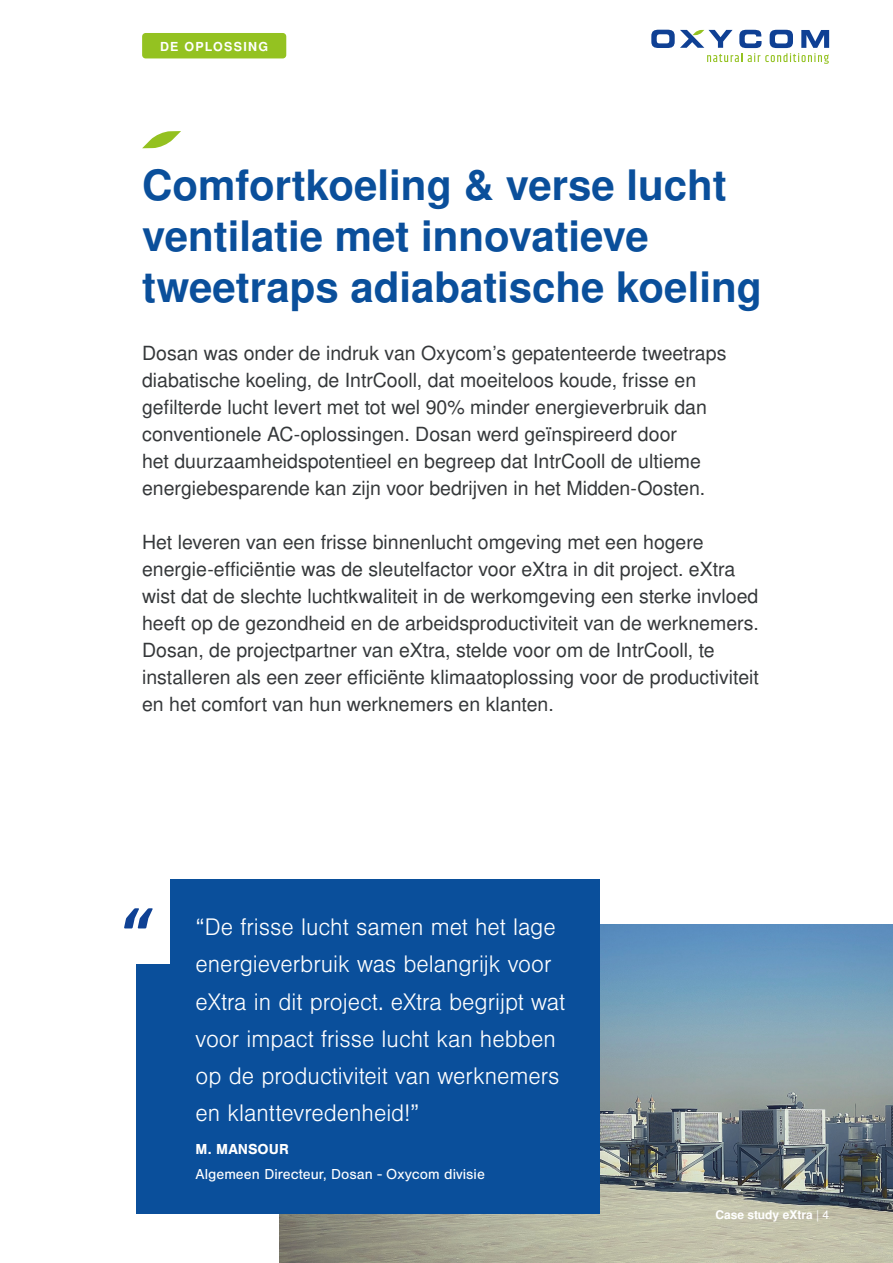
<style>
.page{position:relative;width:893px;height:1263px;background:#fff}
.page>*{position:absolute;margin:0;border:0;box-sizing:border-box;transform-origin:0 0}
.t1{font:700 42px/51px "Nimbus San L";color:#0a4f9b}
.t2{font:300 24.9px/37.2px "Nimbus San";color:#fff}
.t3{font:19.5px/27px "Nimbus San L";color:#35383a}
.t4{font:15px "Nimbus San";color:#fff}
.t5{font:700 15px "Nimbus San";color:#fff}
.t6{font:700 12.45px "Nimbus San L";letter-spacing:.1em;color:#fff}
.t7{font:700 12px "Nimbus San L";color:#fff}
.s1{font-weight:400}
</style>
<div class="page">
<svg style="left:651px;top:30px;width:178px;height:34px"></svg>
<img style="left:279px;top:925px;width:614px;height:338px">
<svg style="left:142px;top:131px;width:39px;height:17px"></svg>
<div style="left:142px;top:33px;width:144px;height:25px;background:#94c221;border-radius:4px"></div>
<div style="left:136px;top:880px;width:464px;height:334px;background:#0a4f9b"></div>
<div style="left:98px;top:873px;width:72px;height:90px;background:#fff"></div>
<svg style="left:124px;top:908px;width:29px;height:20px"></svg>
<p class="t6" style="left:160px;top:37px;width:109px">DE OPLOSSING</p>
<p class="t1" style="left:142px;top:159px;width:622px">Comfortkoeling &amp; verse lucht ventilatie met innovatieve tweetraps adiabatische koeling</p>
<p class="t3" style="left:142px;top:338px;width:586px">Dosan was onder de indruk van Oxycom’s gepatenteerde tweetraps diabatische koeling, de IntrCooll, dat moeiteloos koude, frisse en gefilterde lucht levert met tot wel 90% minder energieverbruik dan conventionele AC-oplossingen. Dosan werd geïnspireerd door<br>het duurzaamheidspotentieel en begreep dat IntrCooll de ultieme energiebesparende kan zijn voor bedrijven in het Midden-Oosten.</p>
<p class="t3" style="left:142px;top:527px;width:618px">Het leveren van een frisse binnenlucht omgeving met een hogere energie-efficiëntie was de sleutelfactor voor eXtra in dit project. eXtra wist dat de slechte luchtkwaliteit in de werkomgeving een sterke invloed heeft op de gezondheid en de arbeidsproductiviteit van de werknemers.<br>Dosan, de projectpartner van eXtra, stelde voor om de IntrCooll, te installeren als een zeer efficiënte klimaatoplossing voor de productiviteit en het comfort van hun werknemers en klanten.</p>
<p class="t2" style="left:196px;top:909px;width:371px">“De frisse lucht samen met het lage energieverbruik was belangrijk voor eXtra in dit project. eXtra begrijpt wat voor impact frisse lucht kan hebben op de productiviteit van werknemers en klanttevredenheid!”</p>
<p class="t5" style="left:196px;top:1140px;width:95px">M. MANSOUR</p>
<p class="t4" style="left:196px;top:1166px;width:291px">Algemeen Directeur, Dosan - Oxycom divisie</p>
<p class="t7" style="left:715px;top:1206px;width:115px">Case study eXtra <span class="s1">| 4</span></p>
</div>
